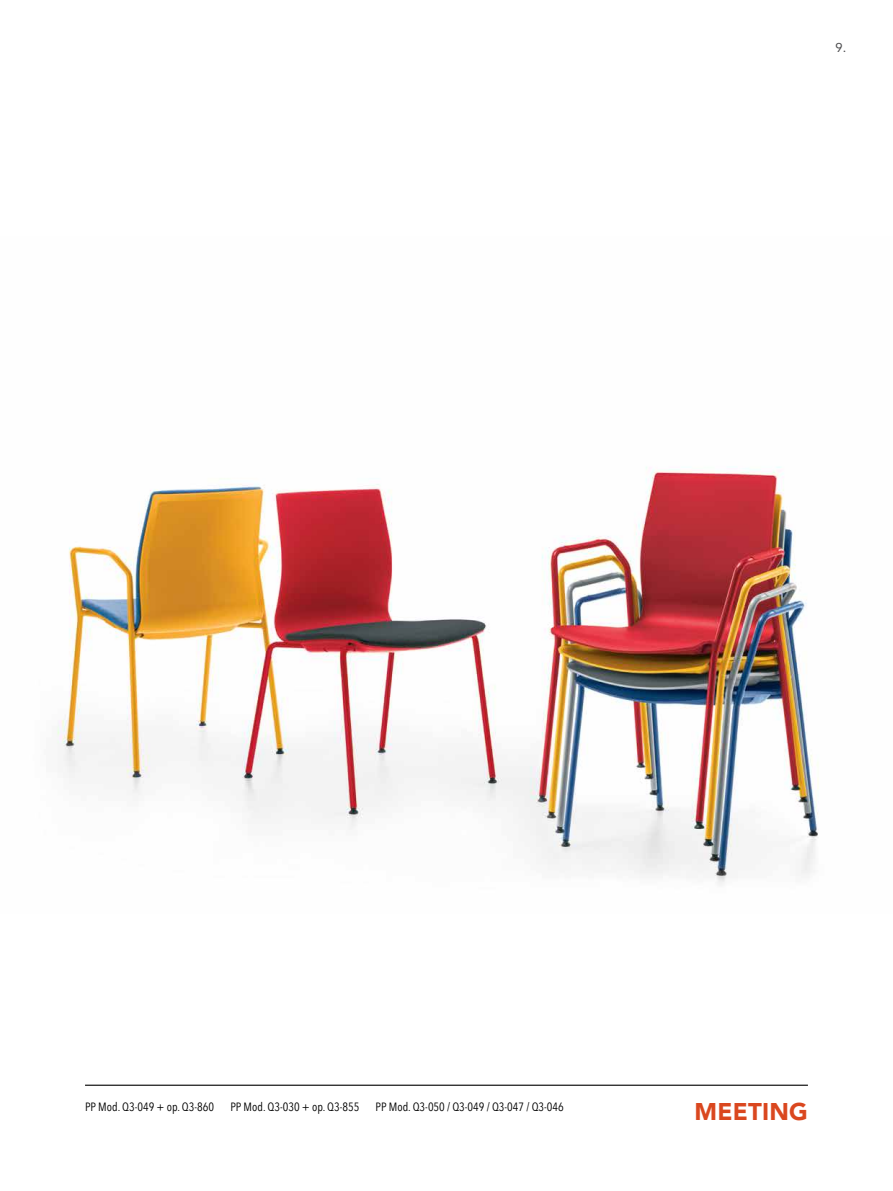
<style>
.page{position:relative;width:893px;height:1191px;background:#fff}
.page>*{position:absolute;margin:0;border:0;box-sizing:border-box;transform-origin:0 0}
.t1{font:900 24px "Avenir LT Std";letter-spacing:.01em;color:#da471f}
.t2{font:12.75px "Avenir LT Std";color:#4d4d4f}
.t3{font:12px "Avenir Next Condensed";color:#000}
</style>
<div class="page">
<img style="left:57px;top:466px;width:762px;height:419px">
<hr style="left:85px;top:1084px;width:723px;height:1px;background:#000">
<p class="t2" style="left:835px;top:40px;width:12px">9.</p>
<p class="t3" style="left:85px;top:1096px;width:131px">PP Mod. Q3-049 + op. Q3-860</p>
<p class="t3" style="left:230px;top:1096px;width:131px">PP Mod. Q3-030 + op. Q3-855</p>
<p class="t3" style="left:376px;top:1096px;width:190px">PP Mod. Q3-050 / Q3-049 / Q3-047 / Q3-046</p>
<h1 class="t1" style="left:694px;top:1097px;width:115px">MEETING</h1>
</div>
